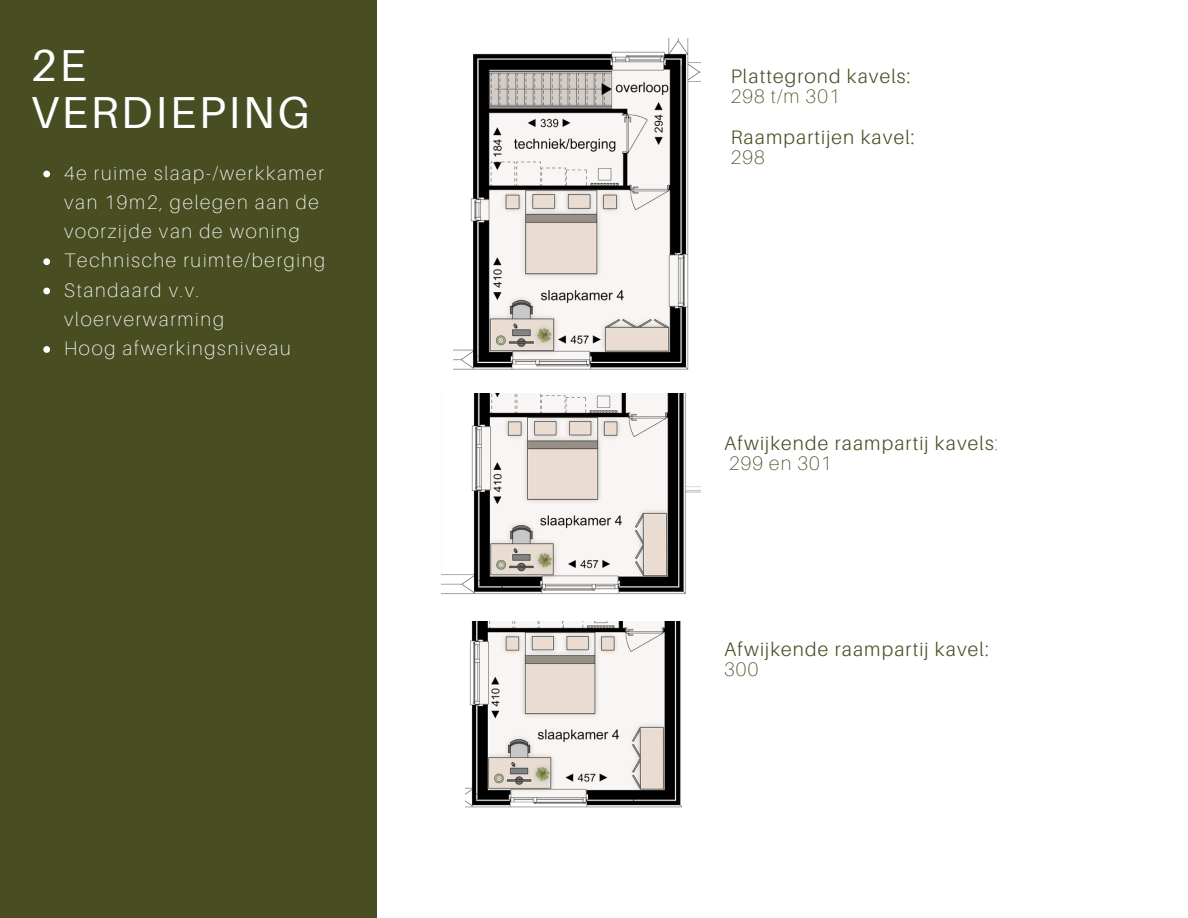
<style>
.page{position:relative;width:1188px;height:918px;background:#fff}
.page>*{position:absolute;margin:0;border:0;box-sizing:border-box;transform-origin:0 0}
.t1{font:44.85px/47.2px "Aileron";letter-spacing:.06em;color:#fff}
.t2{font:100 19.5px/29.2px "Aileron";letter-spacing:.09em;color:#fff}
.t3{font:300 19.5px "Aileron";letter-spacing:.06em;color:#484d22}
.t4{font:100 19.5px "Aileron";letter-spacing:.06em;color:#484d22}
.s1{font-weight:100}
</style>
<div class="page">
<div style="left:0;top:0;width:377px;height:918px;background:#484d22"></div>
<img style="left:454px;top:38px;width:246px;height:332px">
<img style="left:442px;top:393px;width:258px;height:202px">
<img style="left:466px;top:622px;width:216px;height:186px">
<svg style="left:43px;top:171px;width:7px;height:6px"></svg>
<svg style="left:43px;top:258px;width:7px;height:7px"></svg>
<svg style="left:43px;top:288px;width:7px;height:6px"></svg>
<svg style="left:43px;top:346px;width:7px;height:7px"></svg>
<p class="t1" style="left:31px;top:40px;width:280px">2E<br>VERDIEPING</p>
<p class="t2" style="left:64px;top:158px;width:261px">4e ruime slaap-/werkkamer van 19m2, gelegen aan de voorzijde van de woning</p>
<p class="t2" style="left:64px;top:246px;width:263px">Technische ruimte/berging</p>
<p class="t2" style="left:64px;top:275px;width:161px">Standaard v.v. vloerverwarming</p>
<p class="t2" style="left:64px;top:333px;width:228px">Hoog afwerkingsniveau</p>
<p class="t3" style="left:731px;top:64px;width:181px">Plattegrond kavels:</p>
<p class="t4" style="left:731px;top:85px;width:110px">298 t/m 301</p>
<p class="t3" style="left:731px;top:125px;width:185px">Raampartijen kavel:</p>
<p class="t4" style="left:731px;top:145px;width:36px">298</p>
<p class="t3" style="left:724px;top:431px;width:276px">Afwijkende raampartij kavels<span class="s1">:</span></p>
<h2 class="t4" style="left:729px;top:451px;width:104px">299 en 301</h2>
<p class="t3" style="left:724px;top:637px;width:266px">Afwijkende raampartij kavel:</p>
<p class="t4" style="left:724px;top:657px;width:36px">300</p>
</div>
